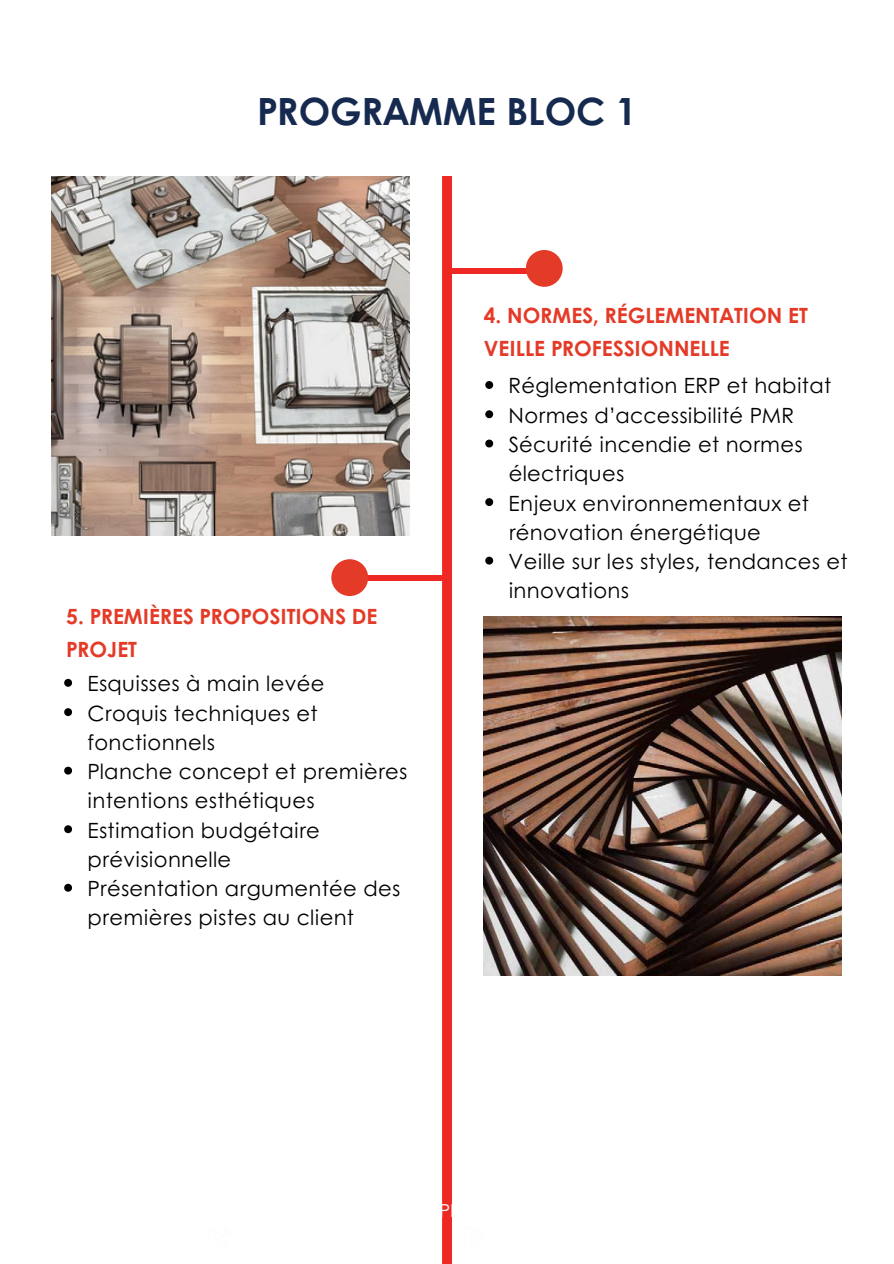
<style>
.page{position:relative;width:894px;height:1264px;background:#fff}
.page>*{position:absolute;margin:0;border:0;box-sizing:border-box;transform-origin:0 0}
.t1{font:700 37.5px "Century Gothic";color:#162a50}
.t2{font:21px/29.2px "Century Gothic";letter-spacing:.015em;color:#000}
.t3{font:700 21px/32.7px "Century Gothic";color:#e43b28}
.t4{font:18px "Century Gothic";color:#fff}
</style>
<div class="page">
<div style="left:447px;top:268px;width:97px;height:6px;background:#ee2924"></div>
<div style="left:349px;top:574px;width:98px;height:6px;background:#ee2924"></div>
<div style="left:525px;top:250px;width:37px;height:37px;background:#e43b28;border-radius:18px"></div>
<div style="left:331px;top:559px;width:37px;height:37px;background:#e43b28;border-radius:18px"></div>
<img style="left:52px;top:176px;width:357px;height:359px">
<img style="left:483px;top:616px;width:358px;height:359px">
<svg style="left:485px;top:381px;width:8px;height:8px"></svg>
<svg style="left:485px;top:410px;width:8px;height:8px"></svg>
<svg style="left:485px;top:439px;width:8px;height:8px"></svg>
<svg style="left:485px;top:498px;width:8px;height:8px"></svg>
<svg style="left:485px;top:556px;width:8px;height:8px"></svg>
<svg style="left:64px;top:679px;width:8px;height:7px"></svg>
<svg style="left:64px;top:708px;width:8px;height:8px"></svg>
<svg style="left:64px;top:766px;width:8px;height:8px"></svg>
<svg style="left:64px;top:825px;width:8px;height:8px"></svg>
<svg style="left:64px;top:883px;width:8px;height:8px"></svg>
<svg style="left:442px;top:177px;width:9px;height:1086px;background:#ee2a25"></svg>
<div style="left:442px;top:1203px;width:7px;height:13px;background:#ee2924"></div>
<h1 class="t1" style="left:257px;top:83px;width:381px">PROGRAMME BLOC 1</h1>
<p class="t3" style="left:66px;top:599px;width:312px">5. PREMIÈRES PROPOSITIONS DE<br>PROJET</p>
<p class="t2" style="left:87px;top:668px;width:321px">Esquisses à main levée<br>Croquis techniques et fonctionnels<br>Planche concept et premières intentions esthétiques<br>Estimation budgétaire prévisionnelle<br>Présentation argumentée des premières pistes au client</p>
<p class="t3" style="left:483px;top:298px;width:325px">4. NORMES, RÉGLEMENTATION ET<br>VEILLE PROFESSIONNELLE</p>
<p class="t2" style="left:508px;top:370px;width:340px">Réglementation ERP et habitat<br>Normes d’accessibilité PMR<br>Sécurité incendie et normes électriques<br>Enjeux environnementaux et rénovation énergétique<br>Veille sur les styles, tendances et innovations</p>
<p class="t4" style="left:439px;top:1196px;width:12px">P</p>
</div>
